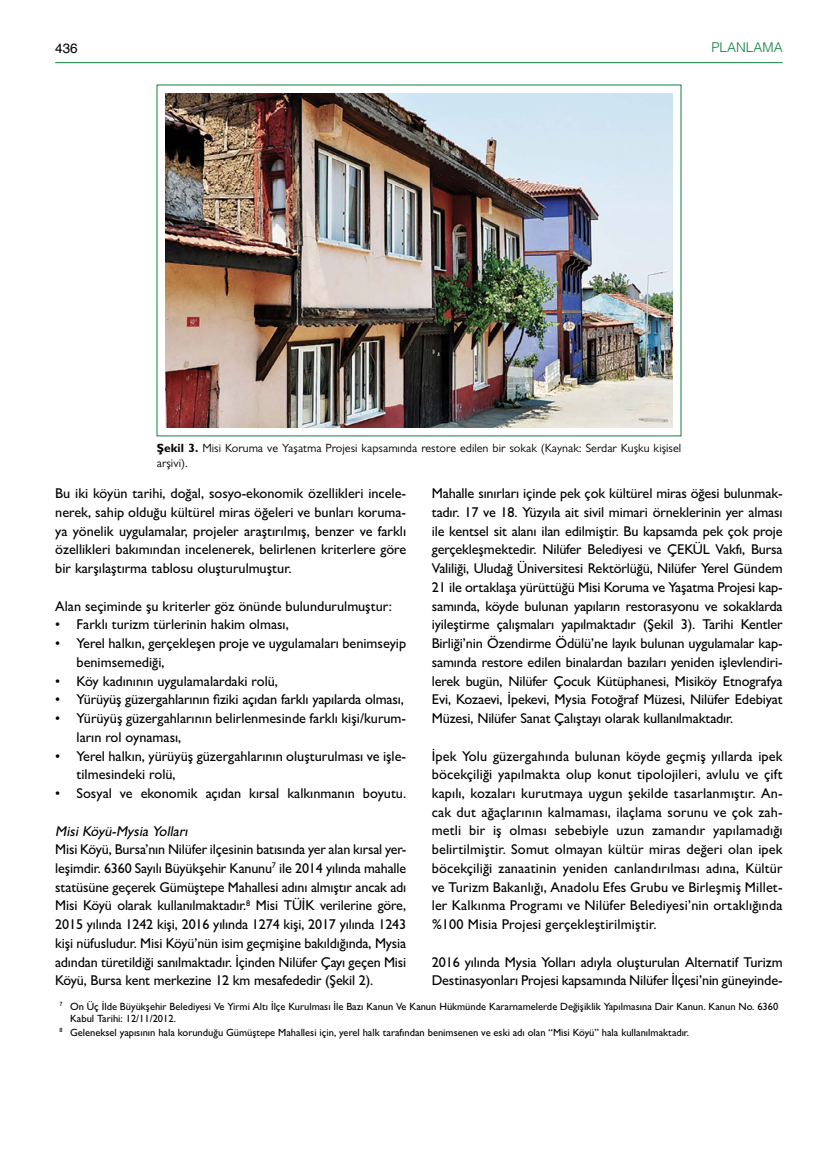
<style>
.page{position:relative;width:838px;height:1170px;background:#fff}
.page>*{position:absolute;margin:0;border:0;box-sizing:border-box;transform-origin:0 0}
.t1{font:500 14.25px/18.8px "Gill Sans MT Pro";color:#000;text-align:justify}
.t2{font:italic 500 14.25px "Gill Sans MT Pro";color:#000}
.t3{font:300 13.5px "Helvetica";color:#0f8140}
.t4{font:13.5px "Helvetica";color:#000}
.t5{font:12px/15.3px "Gill Sans MT Pro";color:#000}
.t6{font:500 10.5px/12px "Gill Sans MT Pro";color:#000}
.s1{font-weight:700}
</style>
<div class="page">
<hr style="left:55px;top:62px;width:727px;height:1px;background:#0f8140">
<img style="left:165px;top:93px;width:508px;height:334px">
<p class="t4" style="left:55px;top:37px;width:24px">436</p>
<p class="t3" style="left:711px;top:36px;width:73px">PLANLAMA</p>
<p class="t5" style="left:157px;top:440px;width:526px"><span class="s1">Şekil 3.</span> Misi Koruma ve Yaşatma Projesi kapsamında restore edilen bir sokak (Kaynak: Serdar Kuşku kişisel arşivi).</p>
<p class="t1" style="left:55px;top:484px;width:352px">Bu iki köyün tarihi, doğal, sosyo-ekonomik özellikleri incele&shy;nerek, sahip olduğu kültürel miras öğeleri ve bunları koruma&shy;ya yönelik uygulamalar, projeler araştırılmış, benzer ve farklı özellikleri bakımından incelenerek, belirlenen kriterlere göre bir karşılaştırma tablosu oluşturulmuştur.</p>
<p class="t1" style="left:55px;top:596px;width:338px">Alan seçiminde şu kriterler göz önünde bulundurulmuştur:</p>
<p class="t1" style="left:55px;top:615px;width:235px">• Farklı turizm türlerinin hakim olması,</p>
<p class="t1" style="left:77px;top:633px;width:331px;text-indent:-21px">• Yerel halkın, gerçekleşen proje ve uygulamaları benimseyip benimsemediği,</p>
<p class="t1" style="left:55px;top:671px;width:224px">• Köy kadınının uygulamalardaki rolü,</p>
<p class="t1" style="left:55px;top:690px;width:350px">• Yürüyüş güzergahlarının fiziki açıdan farklı yapılarda olması,</p>
<p class="t1" style="left:77px;top:708px;width:331px;text-indent:-21px">• Yürüyüş güzergahlarının belirlenmesinde farklı kişi/kurum&shy;ların rol oynaması,</p>
<p class="t1" style="left:77px;top:746px;width:331px;text-indent:-21px">• Yerel halkın, yürüyüş güzergahlarının oluşturulması ve işle&shy;tilmesindeki rolü,</p>
<p class="t1" style="left:55px;top:783px;width:352px">• Sosyal ve ekonomik açıdan kırsal kalkınmanın boyutu.</p>
<p class="t2" style="left:55px;top:822px;width:137px">Misi Köyü-Mysia Yolları</p>
<p class="t1" style="left:55px;top:839px;width:352px">Misi Köyü, Bursa’nın Nilüfer ilçesinin batısında yer alan kırsal yer&shy;leşimdir. 6360 Sayılı Büyükşehir Kanunu<sup>7</sup> ile 2014 yılında mahalle statüsüne geçerek Gümüştepe Mahallesi adını almıştır ancak adı Misi Köyü olarak kullanılmaktadır.<sup>8</sup> Misi TÜİK verilerine göre, 2015 yılında 1242 kişi, 2016 yılında 1274 kişi, 2017 yılında 1243 kişi nüfusludur. Misi Köyü’nün isim geçmişine bakıldığında, Mysia adından türetildiği sanılmaktadır. İçinden Nilüfer Çayı geçen Misi Köyü, Bursa kent merkezine 12 km mesafededir (Şekil 2).</p>
<p class="t1" style="left:432px;top:484px;width:352px">Mahalle sınırları içinde pek çok kültürel miras öğesi bulunmak&shy;tadır. 17 ve 18. Yüzyıla ait sivil mimari örneklerinin yer alması ile kentsel sit alanı ilan edilmiştir. Bu kapsamda pek çok proje gerçekleşmektedir. Nilüfer Belediyesi ve ÇEKÜL Vakfı, Bursa Valiliği, Uludağ Üniversitesi Rektörlüğü, Nilüfer Yerel Gündem 21 ile ortaklaşa yürüttüğü Misi Koruma ve Yaşatma Projesi kap&shy;samında, köyde bulunan yapıların restorasyonu ve sokaklarda iyileştirme çalışmaları yapılmaktadır (Şekil 3). Tarihi Kentler Birliği’nin Özendirme Ödülü’ne layık bulunan uygulamalar kap&shy;samında restore edilen binalardan bazıları yeniden işlevlendiri&shy;lerek bugün, Nilüfer Çocuk Kütüphanesi, Misiköy Etnografya Evi, Kozaevi, İpekevi, Mysia Fotoğraf Müzesi, Nilüfer Edebiyat Müzesi, Nilüfer Sanat Çalıştayı olarak kullanılmaktadır.</p>
<p class="t1" style="left:432px;top:746px;width:352px">İpek Yolu güzergahında bulunan köyde geçmiş yıllarda ipek böcekçiliği yapılmakta olup konut tipolojileri, avlulu ve çift kapılı, kozaları kurutmaya uygun şekilde tasarlanmıştır. An&shy;cak dut ağaçlarının kalmaması, ilaçlama sorunu ve çok zah&shy;metli bir iş olması sebebiyle uzun zamandır yapılamadığı belirtilmiştir. Somut olmayan kültür miras değeri olan ipek böcekçiliği zanaatinin yeniden canlandırılması adına, Kültür ve Turizm Bakanlığı, Anadolu Efes Grubu ve Birleşmiş Millet&shy;ler Kalkınma Programı ve Nilüfer Belediyesi’nin ortaklığında %100 Misia Projesi gerçekleştirilmiştir.</p>
<p class="t1" style="left:432px;top:952px;width:352px">2016 yılında Mysia Yolları adıyla oluşturulan Alternatif Turizm<br>Destinasyonları Projesi kapsamında Nilüfer İlçesi’nin güneyinde-</p>
<p class="t6" style="left:70px;top:1000px;width:710px;text-indent:-10px"><sup>7</sup> On Üç İlde Büyükşehir Belediyesi Ve Yirmi Altı İlçe Kurulması İle Bazı Kanun Ve Kanun Hükmünde Kararnamelerde Değişiklik Yapılmasına Dair Kanun. Kanun No. 6360<br>Kabul Tarihi: 12/11/2012.</p>
<p class="t6" style="left:60px;top:1026px;width:631px"><sup>8</sup> Geleneksel yapısının hala korunduğu Gümüştepe Mahallesi için, yerel halk tarafından benimsenen ve eski adı olan “Misi Köyü” hala kullanılmaktadır.</p>
</div>
